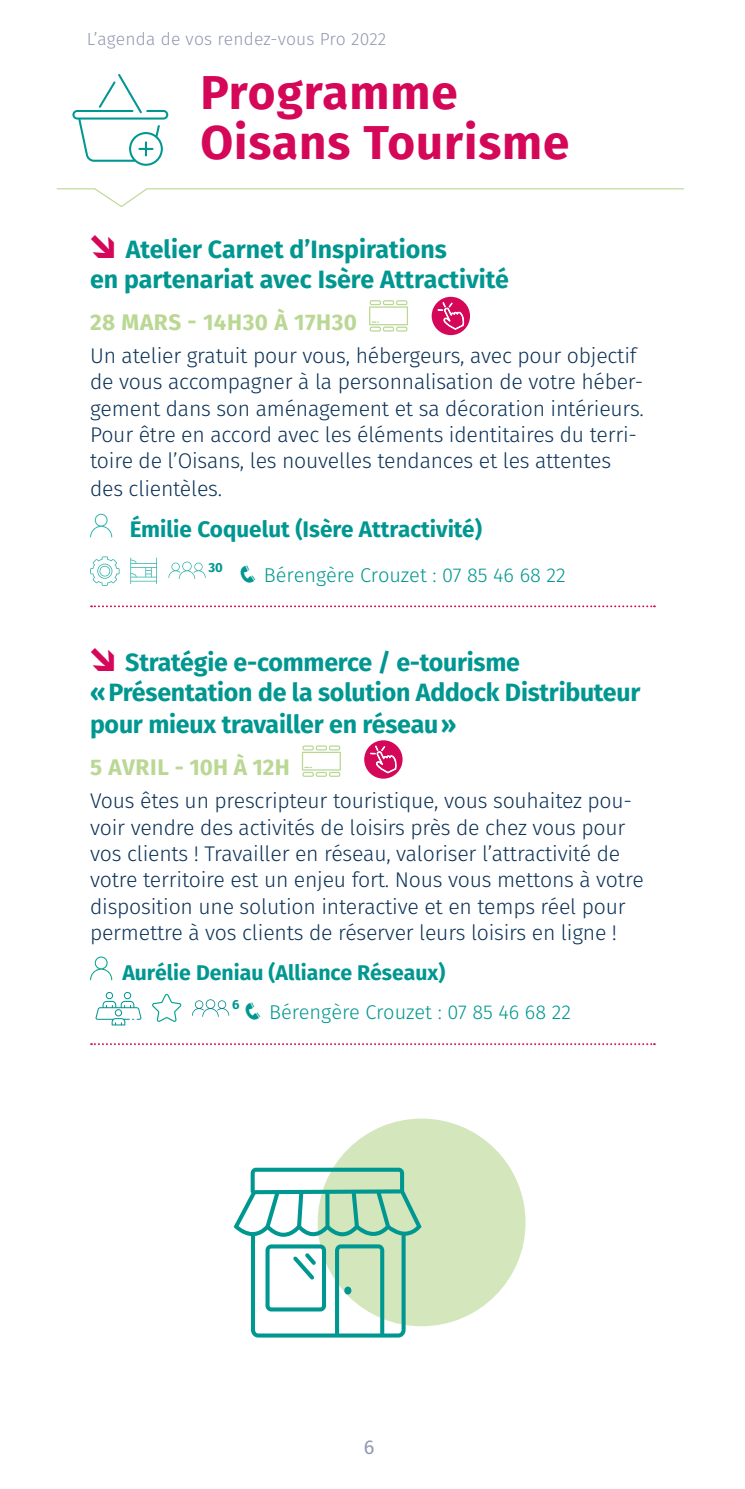
<style>
.page{position:relative;width:745px;height:1489px;background:#fff}
.page>*{position:absolute;margin:0;border:0;box-sizing:border-box;transform-origin:0 0}
.t1{font:700 47.5px/50px "Fira Sans";letter-spacing:.02em;color:#d50758}
.t2{font:700 25px/30px "Fira Sans";letter-spacing:-.01em;color:#009791}
.t3{font:700 22.5px "Fira Sans";color:#009791}
.t4{font:700 22.5px "Fira Sans";letter-spacing:.02em;color:#bad794}
.t5{font:300 21.25px/26.5px "Fira Sans";letter-spacing:-.01em;color:#0c3257}
.t6{font:700 21.25px "Fira Sans";color:#009791}
.t7{font:300 20px "Fira Sans";color:#009791}
.t8{font:20px "Fira Sans";color:#9398b0}
.t9{font:300 17.5px "Fira Sans";letter-spacing:.01em;color:#9398b0}
.t10{font:700 13px "Fira Sans";color:#009791}
.s1{font-family:"Vidange Pro";font-size:45px;color:#d50758}
.s2{font-family:"Icon Perso 4";font-weight:400;font-size:25px}
</style>
<div class="page">
<svg style="left:91px;top:605px;width:563px;height:2px"></svg>
<svg style="left:91px;top:1043px;width:563px;height:2px"></svg>
<div style="left:396px;top:300px;width:11px;height:5px;background:#c5dda5;border-radius:2px"></div>
<svg style="left:369px;top:301px;width:39px;height:29px"></svg>
<div style="left:431px;top:297px;width:38px;height:38px;background:#d50758;border-radius:50%"></div>
<svg style="left:437px;top:302px;width:27px;height:28px"></svg>
<svg style="left:90px;top:513px;width:22px;height:24px"></svg>
<svg style="left:90px;top:556px;width:29px;height:30px"></svg>
<svg style="left:130px;top:557px;width:27px;height:27px"></svg>
<svg style="left:168px;top:561px;width:37px;height:18px"></svg>
<div style="left:329px;top:745px;width:11px;height:5px;background:#d9e9c5;border-radius:2px"></div>
<svg style="left:302px;top:746px;width:38px;height:29px"></svg>
<div style="left:364px;top:740px;width:38px;height:38px;background:#d50758;border-radius:50%"></div>
<svg style="left:370px;top:745px;width:27px;height:28px"></svg>
<svg style="left:90px;top:956px;width:22px;height:24px"></svg>
<svg style="left:95px;top:991px;width:46px;height:34px"></svg>
<svg style="left:152px;top:993px;width:29px;height:29px"></svg>
<svg style="left:192px;top:999px;width:37px;height:17px"></svg>
<svg style="left:56px;top:188px;width:628px;height:20px"></svg>
<svg style="left:72px;top:74px;width:96px;height:92px"></svg>
<div style="left:317px;top:1118px;width:208px;height:208px;background:#d4e6bc;border-radius:50%"></div>
<svg style="left:233px;top:1167px;width:188px;height:170px"></svg>
<div style="left:344px;top:1286px;width:7px;height:8px;background:#009791;border-radius:50%"></div>
<p class="t9" style="left:87px;top:26px;width:301px">L’agenda de vos rendez-vous Pro 2022</p>
<h1 class="t1" style="left:200px;top:64px;width:370px">Programme<br>Oisans Tourisme</h1>
<p class="t2" style="left:90px;top:233px;width:420px"><span class="s1">•</span> Atelier Carnet d’Inspirations<br>en partenariat avec Isère Attractivité</p>
<p class="t4" style="left:90px;top:303px;width:268px">28 MARS - 14H30 À 17H30</p>
<p class="t5" style="left:90px;top:342px;width:555px">Un atelier gratuit pour vous, hébergeurs, avec pour objectif de vous accompagner à la personnalisation de votre héber&shy;gement dans son aménagement et sa décoration intérieurs.<br>Pour être en accord avec les éléments identitaires du terri&shy;toire de l’Oisans, les nouvelles tendances et les attentes des clientèles.</p>
<p class="t3" style="left:130px;top:510px;width:353px">Émilie Coquelut (Isère Attractivité)</p>
<p class="t10" style="left:208px;top:556px;width:16px">30</p>
<p class="t7" style="left:240px;top:560px;width:326px"><span class="s2">C</span> Bérengère Crouzet : 07 85 46 68 22</p>
<p class="t2" style="left:90px;top:645px;width:551px"><span class="s1">•</span> Stratégie e-commerce / e-tourisme «Présentation de la solution Addock Distributeur</p>
<p class="t2" style="left:90px;top:708px;width:368px">pour mieux travailler en réseau»</p>
<p class="t4" style="left:90px;top:748px;width:201px">5 AVRIL - 10H À 12H</p>
<p class="t5" style="left:90px;top:787px;width:554px">Vous êtes un prescripteur touristique, vous souhaitez pou&shy;voir vendre des activités de loisirs près de chez vous pour vos clients ! Travailler en réseau, valoriser l’attractivité de votre territoire est un enjeu fort. Nous vous mettons à votre disposition une solution interactive et en temps réel pour permettre à vos clients de réserver leurs loisirs en ligne !</p>
<p class="t6" style="left:122px;top:954px;width:324px">Aurélie Deniau (Alliance Réseaux)</p>
<p class="t7" style="left:232px;top:998px;width:340px"><sup>6</sup> <span class="s2">C</span> Bérengère Crouzet : 07 85 46 68 22</p>
<p class="t8" style="left:364px;top:1431px;width:12px">6</p>
</div>
